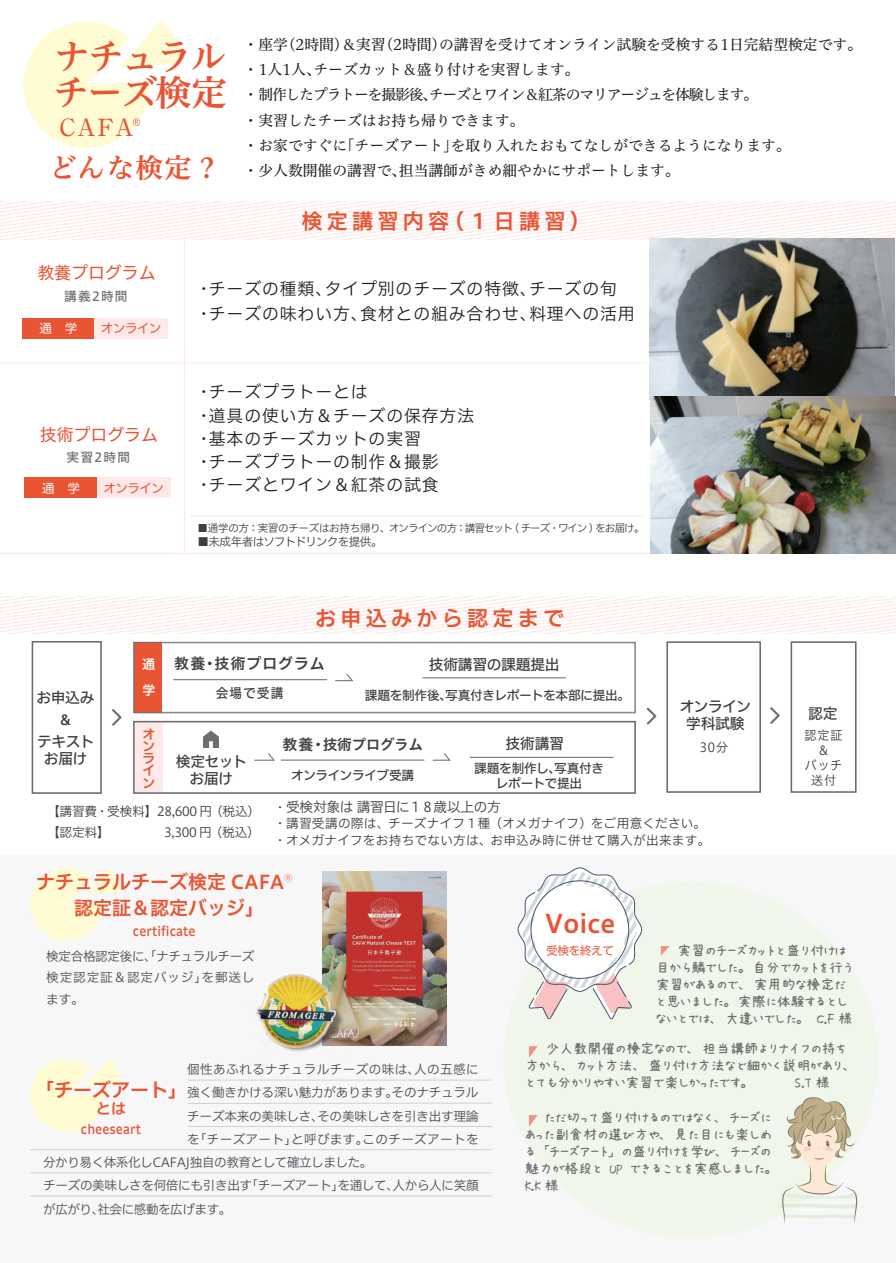
<style>
.page{position:relative;width:896px;height:1263px;background:#fff}
.page>*{position:absolute;margin:0;border:0;box-sizing:border-box;transform-origin:0 0}
.t1{font:35.85px/35.8px "Hiragino UD Serif Std N W6";letter-spacing:-.05em;color:#e95433}
.t2{font:27.45px "Hiragino UD Serif Std N W6";letter-spacing:.05em;color:#e95433}
.t3{font:25.5px "Hiragino UD Sans F Std N W6";color:#e95433}
.t4{font:500 23.55px "Ryumin Pro";color:#e95433}
.t5{font:21.15px "Hiragino UD Sans F Std N W6";letter-spacing:.2em;color:#e95433}
.t6{font:19.05px "Hiragino UD Sans F Std N W6";color:#e95433}
.t7{font:16.95px/23.2px "Hiragino UD Sans F Std N W3";letter-spacing:.05em;color:#231f20}
.t8{font:16.95px "Hiragino UD Sans F Std N W4";color:#e95433}
.t9{font:14.85px/17px "AP Japanesefont";letter-spacing:-.05em;color:#6c6d70}
.t10{font:14.85px/25.3px "Hiragino UD Serif Std N W4";color:#231f20}
.t11{font:14.85px/17.1px "Hiragino UD Sans F Std N W5";letter-spacing:-.02em;color:#3e3e3f;text-align:center}
.t12{font:14.85px "Hiragino UD Sans F Std N W6";letter-spacing:.075em;color:#3e3e3f}
.t13{font:14.85px "Hiragino UD Sans Std N W6";letter-spacing:-.035em;color:#3e3e3f}
.t14{font:14.85px "Hiragino UD Sans F Std N W6";color:#e95433}
.t15{font:13.95px "Hiragino UD Sans F Std N W6";color:#3e3e3f}
.t16{font:13.65px "Hiragino UD Sans F Std W3";letter-spacing:-.025em;color:#3e3e3f}
.t17{font:13.35px "Hiragino UD Sans F Std N W5";letter-spacing:.085em;color:#3e3e3f;scale:.95 1}
.t18{font:12.9px "Adams Condensed Normal";color:#e95433}
.t19{font:12.9px/12.1px "Hiragino UD Sans F Std N W6";color:#e95433;text-align:justify}
.t20{font:12.9px/25.7px "Hiragino UD Sans F Std N W6";color:#fff}
.t21{font:12.6px/21.1px "Hiragino UD Sans F Std N W3";letter-spacing:-.02em;color:#4c4a52;text-align:justify}
.t22{font:12.6px/17px "Hiragino UD Sans F Std W3";letter-spacing:.015em;color:#3e3e3f}
.t23{font:12.6px/14.9px "Hiragino UD Sans F Std N W5";letter-spacing:-.025em;color:#3e3e3f;text-align:center}
.t24{font:12.6px "Hiragino UD Sans F Std N W3";letter-spacing:-.045em;color:#4c4a52}
.t25{font:12.6px "Hiragino UD Sans F Std N W3";letter-spacing:.02em;color:#4c4a52}
.t26{font:12.6px "Hiragino UD Sans F Std N W3";letter-spacing:.025em;color:#4c4a52}
.t27{font:12.6px "Hiragino UD Sans F Std W3";letter-spacing:-.025em;color:#3e3e3f}
.t28{font:12.6px/14.9px "Hiragino UD Sans F Std N W3";letter-spacing:.075em;color:#3e3e3f;text-align:center;scale:.95 1}
.t29{font:12.6px "Hiragino UD Sans F Std N W4";letter-spacing:-.05em;color:#e95433}
.t30{font:12.6px "Hiragino UD Sans F Std N W5";letter-spacing:.1em;color:#6c6d70}
.t31{font:12.6px "Hiragino UD Sans F Std N W4";color:#fff}
.t32{font:11.85px "Hiragino UD Sans F Std N W4";letter-spacing:-.05em;color:#e95433}
.t33{font:11.55px "Hiragino UD Sans F Std W3";letter-spacing:-.065em;color:#3e3e3f}
.t34{font:10.5px "Hiragino UD Sans F Std W3";letter-spacing:-.075em;color:#3e3e3f}
.t35{font:8.4px "Koz Go Pr 6 N";color:#e95433}
.s1{font-family:"Hiragino UD Sans F Std N W6"}
.s2{font-size:12.6px}
</style>
<div class="page">
<hr style="left:190px;top:515px;width:453px;height:1px;background:#fde9e7">
<hr style="left:0;top:362px;width:652px;height:1px;background:#fde9e7">
<hr style="left:0;top:553px;width:895px;height:1px;background:#fde9e7">
<div style="left:0;top:855px;width:895px;height:408px;background:#f7f7f8"></div>
<hr style="left:184px;top:240px;width:1px;height:312px;background:#fde9e7">
<div style="left:0;top:596px;width:895px;height:38px;background:linear-gradient(to right,#fef7f6,#fef7f6)"></div>
<div style="left:0;top:201px;width:895px;height:39px;background:linear-gradient(to right,#fef7f6,#fef7f6)"></div>
<svg style="left:30px;top:1059px;width:91px;height:73px"></svg>
<div style="left:504px;top:882px;width:373px;height:355px;background:#f1f6ea;border-radius:50%"></div>
<div style="left:24px;top:477px;width:74px;height:21px;background:#e95433"></div>
<div style="left:97px;top:477px;width:74px;height:21px;background:#fde9e7"></div>
<div style="left:22px;top:318px;width:74px;height:21px;background:#e95433"></div>
<div style="left:94px;top:318px;width:74px;height:21px;background:#fde9e7"></div>
<svg style="left:23px;top:21px;width:158px;height:127px"></svg>
<div style="left:135px;top:722px;width:28px;height:70px;background:#fde9e7"></div>
<div style="left:134px;top:642px;width:28px;height:71px;background:#e95433"></div>
<div style="left:133px;top:721px;width:502px;height:73px;border:2px solid #6c6d70"></div>
<div style="left:666px;top:641px;width:94px;height:152px;border:2px solid #6c6d70"></div>
<svg style="left:790px;top:641px;width:67px;height:152px"></svg>
<svg style="left:770px;top:707px;width:10px;height:17px"></svg>
<svg style="left:647px;top:707px;width:10px;height:18px"></svg>
<svg style="left:112px;top:709px;width:10px;height:17px"></svg>
<div style="left:133px;top:642px;width:502px;height:71px;border:2px solid #6c6d70"></div>
<svg style="left:203px;top:730px;width:16px;height:18px"></svg>
<hr style="left:174px;top:679px;width:153px;height:1px;background:#6c6d70">
<hr style="left:281px;top:759px;width:143px;height:2px;background:#6c6d70">
<svg style="left:255px;top:753px;width:20px;height:8px"></svg>
<hr style="left:30px;top:1195px;width:461px;height:1px;background:#d1d2d4">
<hr style="left:30px;top:1149px;width:461px;height:1px;background:#d1d2d4">
<hr style="left:188px;top:1126px;width:303px;height:1px;background:#d1d2d4">
<hr style="left:188px;top:1103px;width:303px;height:1px;background:#d1d2d4">
<hr style="left:188px;top:1080px;width:303px;height:1px;background:#d1d2d4">
<hr style="left:30px;top:1172px;width:461px;height:1px;background:#d1d2d4">
<svg style="left:517px;top:867px;width:125px;height:153px"></svg>
<svg style="left:781px;top:1097px;width:77px;height:126px"></svg>
<svg style="left:529px;top:1046px;width:8px;height:12px"></svg>
<svg style="left:529px;top:1115px;width:8px;height:12px"></svg>
<svg style="left:660px;top:946px;width:9px;height:10px"></svg>
<svg style="left:31px;top:641px;width:71px;height:153px"></svg>
<svg style="left:433px;top:753px;width:18px;height:8px"></svg>
<hr style="left:470px;top:757px;width:143px;height:1px;background:#6c6d70">
<hr style="left:642px;top:362px;width:253px;height:1px;background:#fff">
<svg style="left:30px;top:867px;width:91px;height:74px"></svg>
<img style="left:323px;top:872px;width:123px;height:174px">
<img style="left:254px;top:959px;width:98px;height:100px">
<svg style="left:335px;top:674px;width:18px;height:8px"></svg>
<hr style="left:422px;top:677px;width:143px;height:1px;background:#6c6d70">
<img style="left:649px;top:238px;width:245px;height:161px">
<img style="left:650px;top:396px;width:245px;height:158px">
<h1 class="t1" style="left:53px;top:37px;width:176px">ナチュラルチーズ検定</h1>
<h3 class="t4" style="left:60px;top:109px;width:76px">CAFA</h3>
<h2 class="t2" style="left:49px;top:147px;width:173px">どんな検定？</h2>
<p class="t10" style="left:243px;top:30px;width:620px">・ 座学(2時間)＆実習(2時間)の講習を受けてオンライン試験を受検する1日完結型検定です。・ 1人1人、チーズカット＆盛り付けを実習します。<br>・ 制作したプラトーを撮影後、チーズとワイン＆紅茶のマリアージュを体験します。<br>・ 実習したチーズはお持ち帰りできます。<br>・ お家ですぐに「チーズアート」を取り入れたおもてなしができるようになります。<br>・ 少人数開催の講習で、担当講師がきめ細やかにサポートします。</p>
<h3 class="t5" style="left:301px;top:204px;width:291px">検定講習内容（１日講習）</h3>
<p class="t8" style="left:37px;top:260px;width:120px">教養プログラム</p>
<p class="t30" style="left:64px;top:287px;width:65px">講義2時間</p>
<p class="t31" style="left:40px;top:319px;width:39px">通　学</p>
<p class="t29" style="left:101px;top:319px;width:62px">オンライン</p>
<p class="t8" style="left:40px;top:421px;width:120px">技術プログラム</p>
<p class="t30" style="left:67px;top:447px;width:65px">実習2時間</p>
<p class="t31" style="left:42px;top:478px;width:39px">通　学</p>
<p class="t29" style="left:103px;top:478px;width:62px">オンライン</p>
<p class="t7" style="left:195px;top:275px;width:441px;line-height:25.3px">・チーズの種類、タイプ別のチーズの特徴、チーズの旬・チーズの味わい方、食材との組み合わせ、料理への活用</p>
<p class="t7" style="left:195px;top:379px;width:280px">・チーズプラトーとは<br>・道具の使い方＆チーズの保存方法・基本のチーズカットの実習<br>・チーズプラトーの制作＆撮影<br>・チーズとワイン＆紅茶の試食</p>
<p class="t34" style="left:197px;top:520px;width:448px">■通学の方：実習のチーズはお持ち帰り、オンラインの方：講習セット ( チーズ・ワイン ) をお届け。</p>
<p class="t33" style="left:197px;top:533px;width:186px">■未成年者はソフトドリンクを提供。</p>
<h3 class="t5" style="left:315px;top:602px;width:251px">お申込みから認定まで</h3>
<p class="t12" style="left:174px;top:652px;width:152px">教養・技術プログラム</p>
<p class="t11" style="left:428px;top:655px;width:132px">技術講習の課題提出</p>
<p class="t23" style="left:365px;top:687px;width:267px">課題を制作後、写真付きレポートを本部に提出。</p>
<p class="t20" style="left:142px;top:651px;width:14px">通学</p>
<p class="t17" style="left:216px;top:683px;width:73px">会場で受講</p>
<p class="t11" style="left:37px;top:688px;width:60px">お申込み</p>
<p class="t15" style="left:59px;top:709px;width:15px">＆</p>
<p class="t11" style="left:37px;top:732px;width:59px">テキストお届け</p>
<p class="t11" style="left:505px;top:734px;width:60px">技術講習</p>
<p class="t23" style="left:474px;top:760px;width:131px">課題を制作し、写真付きレポートで提出</p>
<p class="t22" style="left:47px;top:823px;width:95px">【認定料】　　　</p>
<p class="t22" style="left:164px;top:823px;width:97px">3,300 円（税込）</p>
<p class="t11" style="left:679px;top:697px;width:73px">オンライン学科試験</p>
<p class="t28" style="left:699px;top:739px;width:32px">30分</p>
<p class="t19" style="left:142px;top:727px;width:13px">オンライン</p>
<p class="t13" style="left:282px;top:733px;width:142px"><span class="s1">教養・</span>技術プログラム</p>
<p class="t11" style="left:176px;top:752px;width:73px">検定セットお届け</p>
<p class="t23" style="left:291px;top:767px;width:124px">オンラインライブ受講</p>
<p class="t16" style="left:274px;top:797px;width:228px"><span class="s2">・</span>受検対象は 講習日に１８歳以上の方</p>
<p class="t22" style="left:274px;top:814px;width:438px">・講習受講の際は、チーズナイフ 1 種（オメガナイフ）をご用意ください。・オメガナイフをお持ちでない方は、お申込み時に併せて購入が出来ます。</p>
<p class="t27" style="left:47px;top:801px;width:214px">【講習費・受検料】28,600 円（税込）</p>
<p class="t6" style="left:36px;top:867px;width:249px">ナチュラルチーズ検定 CAFA</p>
<p class="t35" style="left:284px;top:873px;width:10px">Ⓡ</p>
<p class="t6" style="left:74px;top:893px;width:191px">認定証＆認定バッジ」</p>
<p class="t18" style="left:133px;top:922px;width:64px">certificate</p>
<h3 class="t3" style="left:544px;top:904px;width:72px">Voice</h3>
<p class="t11" style="left:808px;top:704px;width:31px">認定</p>
<p class="t28" style="left:804px;top:727px;width:42px">認定証＆<br>バッチ送付</p>
<p class="t21" style="left:46px;top:945px;width:210px">検定合格認定後に、「ナチュラルチーズ検定認定証＆認定バッジ」を郵送します。</p>
<p class="t26" style="left:187px;top:1060px;width:293px">個性あふれるナチュラルチーズの味は、人の五感に</p>
<p class="t21" style="left:187px;top:1081px;width:293px">強く働きかける深い魅力があります。そのナチュラル</p>
<p class="t21" style="left:187px;top:1105px;width:293px">チーズ本来の美味しさ、その美味しさを引き出す理論</p>
<p class="t25" style="left:187px;top:1129px;width:293px">を「チーズアート」と呼びます。このチーズアートを</p>
<p class="t24" style="left:43px;top:1153px;width:331px">分かり易く体系化しCAFAJ独自の教育として確立しました。</p>
<p class="t21" style="left:43px;top:1174px;width:437px">チーズの美味しさを何倍にも引き出す「チーズアート」を通して、人から人に笑顔</p>
<p class="t24" style="left:43px;top:1199px;width:190px">が広がり、社会に感動を広げます。</p>
<p class="t6" style="left:35px;top:1075px;width:153px">「チーズアート」</p>
<p class="t14" style="left:96px;top:1097px;width:31px">とは</p>
<p class="t18" style="left:81px;top:1120px;width:62px">cheeseart</p>
<p class="t32" style="left:546px;top:941px;width:69px">受検を終えて</p>
<p class="t9" style="left:655px;top:942px;width:201px;text-indent:22px">実習のチーズカットと盛り付けは目から鱗でした。自分でカットを行う実習があるので、実用的な検定だと思いました。実際に体験するとしないとでは、大違いでした。 　C.F 様</p>
<p class="t9" style="left:524px;top:1041px;width:328px">　　少人数開催の検定なので、担当講師よりナイフの持ち方から、カット方法、盛り付け方法など細かく説明があり、とても分かりやすい実習で楽しかったです。</p>
<p class="t9" style="left:794px;top:1074px;width:37px">S.T 様</p>
<p class="t9" style="left:524px;top:1109px;width:248px;text-align:justify">　　ただ切って盛り付けるのではなく、チーズにあった副食材の選び方や、見た目にも楽しめる「チーズアート」の盛り付けを学び、チーズの魅力が格段と UP できることを実感しました。K.K 様</p>
</div>
